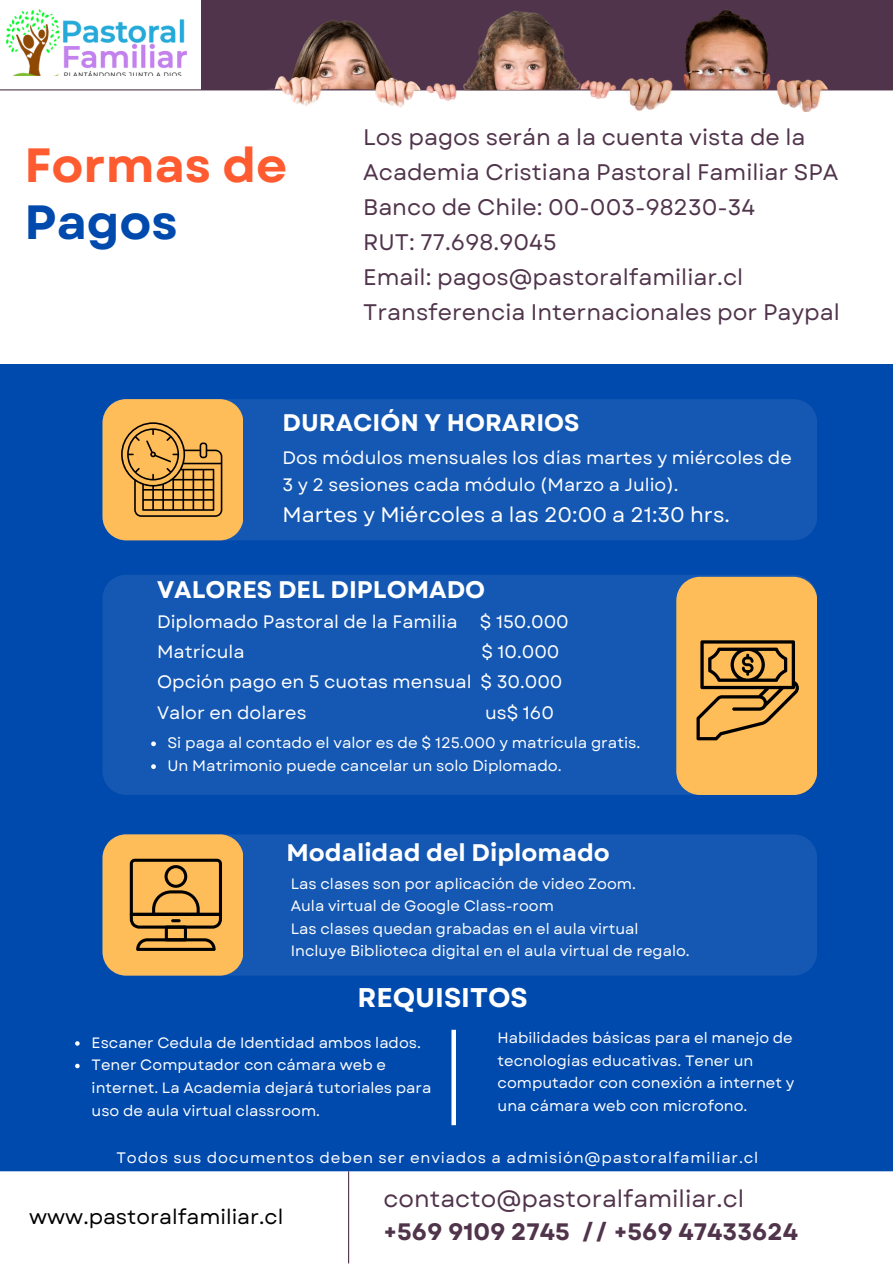
<style>
.page{position:relative;width:893px;height:1264px;background:#fff}
.page>*{position:absolute;margin:0;border:0;box-sizing:border-box;transform-origin:0 0}
.t1{font:700 48px "Garet";color:#ff5b30}
.t2{font:700 48px "Garet";color:#004aad}
.t3{font:700 27px "Garet";color:#fff}
.t4{font:700 24px "Garet";color:#fff}
.t5{font:23.85px "Garet";color:#50344b}
.t6{font:700 23.85px "Garet";color:#50344b}
.t7{font:22.5px/34.8px "Garet";color:#50344b}
.t8{font:21px "Garet";color:#fff}
.t9{font:20.85px "Garet";color:#000}
.t10{font:18px/27px "Garet";color:#fff}
.t11{font:15.15px "Garet";color:#fff}
.t12{font:15.15px "Garet";letter-spacing:.055em;color:#fff}
.t13{font:15px/22.5px "Garet";color:#fff}
</style>
<div class="page">
<div style="left:0;top:364px;width:892px;height:807px;background:#004aad"></div>
<hr style="left:0;top:89px;width:892px;height:1px;background:#50344b">
<hr style="left:348px;top:1171px;width:1px;height:92px;background:#50344b">
<div style="left:201px;top:0;width:691px;height:89px;background:#50344b"></div>
<div style="left:243px;top:399px;width:574px;height:141px;background:#1458b3"></div>
<div style="left:103px;top:575px;width:699px;height:220px;background:#1458b3"></div>
<div style="left:243px;top:834px;width:574px;height:141px;background:#1458b3"></div>
<img style="left:6px;top:9px;width:180px;height:66px">
<svg style="left:102px;top:399px;width:141px;height:141px"></svg>
<svg style="left:676px;top:577px;width:141px;height:217px"></svg>
<svg style="left:102px;top:834px;width:141px;height:141px"></svg>
<div style="left:451px;top:1029px;width:5px;height:96px;background:#fff"></div>
<svg style="left:75px;top:1041px;width:5px;height:4px"></svg>
<svg style="left:75px;top:1063px;width:5px;height:5px"></svg>
<img style="left:267px;top:9px;width:564px;height:102px">
<svg style="left:151px;top:741px;width:5px;height:5px"></svg>
<svg style="left:151px;top:764px;width:5px;height:5px"></svg>
<p class="t1" style="left:24px;top:130px;width:264px">Formas de</p>
<p class="t2" style="left:24px;top:188px;width:155px">Pagos</p>
<p class="t7" style="left:363px;top:120px;width:476px">Los pagos serán a la cuenta vista de la<br>Academia Cristiana Pastoral Familiar SPA</p>
<p class="t7" style="left:363px;top:190px;width:393px">Banco de Chile: 00-003-98230-34</p>
<p class="t7" style="left:363px;top:225px;width:195px">RUT: 77.698.9045</p>
<p class="t7" style="left:363px;top:260px;width:381px">Email: pagos@pastoralfamiliar.cl</p>
<p class="t7" style="left:363px;top:294px;width:478px">Transferencia Internacionales por Paypal</p>
<p class="t4" style="left:282px;top:405px;width:298px">DURACIÓN Y HORARIOS</p>
<p class="t10" style="left:282px;top:444px;width:511px">Dos módulos mensuales los días martes y miércoles de<br>3 y 2 sesiones cada módulo (Marzo a Julio).</p>
<p class="t8" style="left:282px;top:499px;width:449px">Martes y Miércoles a las 20:00 a 21:30 hrs.</p>
<p class="t4" style="left:157px;top:573px;width:329px">VALORES DEL DIPLOMADO</p>
<p class="t10" style="left:157px;top:607px;width:413px">Diplomado Pastoral de la Familia $ 150.000</p>
<p class="t10" style="left:157px;top:638px;width:89px">Matrícula</p>
<p class="t10" style="left:481px;top:638px;width:80px">$ 10.000</p>
<p class="t10" style="left:157px;top:668px;width:407px">Opción pago en 5 cuotas mensual $ 30.000</p>
<p class="t10" style="left:157px;top:699px;width:151px">Valor en dolares</p>
<p class="t10" style="left:485px;top:699px;width:70px">us$ 160</p>
<p class="t11" style="left:167px;top:732px;width:474px">Si paga al contado el valor es de $ 125.000 y matrícula gratis.</p>
<p class="t11" style="left:167px;top:754px;width:396px">Un Matrimonio puede cancelar un solo Diplomado.</p>
<p class="t4" style="left:286px;top:835px;width:325px">Modalidad del Diplomado</p>
<p class="t13" style="left:291px;top:872px;width:346px">Las clases son por aplicación de video Zoom.</p>
<p class="t13" style="left:291px;top:894px;width:264px">Aula virtual de Google Class-room</p>
<p class="t13" style="left:291px;top:917px;width:349px">Las clases quedan grabadas en el aula virtual</p>
<p class="t13" style="left:291px;top:939px;width:400px">Incluye Biblioteca digital en el aula virtual de regalo.</p>
<p class="t3" style="left:357px;top:978px;width:172px">REQUISITOS</p>
<p class="t13" style="left:497px;top:1026px;width:298px">Habilidades básicas para el manejo de tecnologías educativas. Tener un computador con conexión a internet y una cámara web con microfono.</p>
<p class="t13" style="left:92px;top:1031px;width:331px">Escaner Cedula de Identidad ambos lados.</p>
<p class="t13" style="left:92px;top:1054px;width:341px">Tener Computador con cámara web e internet. La Academia dejará tutoriales para uso de aula virtual classroom.</p>
<p class="t12" style="left:116px;top:1146px;width:643px">Todos sus documentos deben ser enviados a admisión@pastoralfamiliar.cl</p>
<p class="t9" style="left:29px;top:1201px;width:256px">www.pastoralfamiliar.cl</p>
<p class="t5" style="left:383px;top:1180px;width:362px">contacto@pastoralfamiliar.cl</p>
<p class="t6" style="left:383px;top:1214px;width:416px">+569 9109 2745 // +569 47433624</p>
</div>
